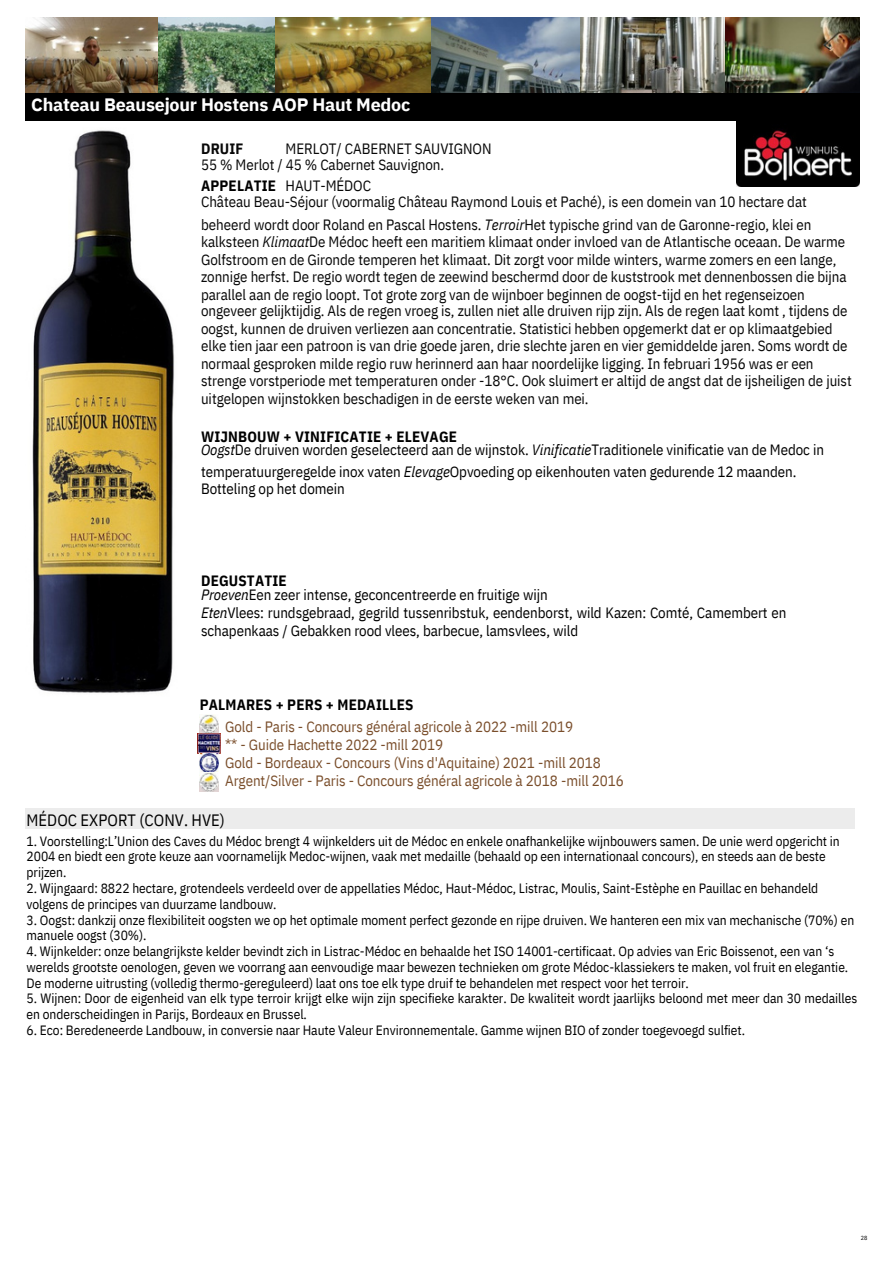
<style>
.page{position:relative;width:894px;height:1264px;background:#fff}
.page>*{position:absolute;margin:0;border:0;box-sizing:border-box;transform-origin:0 0}
.t1{font:700 17.85px "IBM Plex Sans";letter-spacing:-.01em;color:#fff}
.t2{font:16.5px "IBM Plex Sans Cond";color:#000}
.t3{font:15px/18px "IBM Plex Sans Cond";letter-spacing:-.005em;color:#7a4e2b}
.t4{font:700 15px "IBM Plex Sans Cond";letter-spacing:.01em;color:#000}
.t5{font:15px "IBM Plex Sans Cond";letter-spacing:-.005em;color:#080808}
.t6{font:700 15px "IBM Plex Sans Cond";letter-spacing:.01em;color:#080808}
.t7{font:14.85px "IBM Plex Sans Cond";letter-spacing:-.005em;color:#080808}
.t8{font:14.85px/18px "IBM Plex Sans Cond";letter-spacing:-.005em;color:#000}
.t9{font:13.5px/15.8px "IBM Plex Sans Cond";letter-spacing:-.005em;color:#000}
.t10{font:6px "IBM Plex Sans Cond";color:#000}
.s1{font-style:italic}
</style>
<div class="page">
<img style="left:736px;top:120px;width:123px;height:67px">
<img style="left:32px;top:130px;width:142px;height:563px">
<div style="left:26px;top:808px;width:828px;height:20px;background:#ececec"></div>
<img style="left:157px;top:18px;width:118px;height:75px">
<img style="left:724px;top:18px;width:135px;height:75px">
<img style="left:275px;top:18px;width:156px;height:75px">
<img style="left:579px;top:18px;width:145px;height:75px">
<img style="left:431px;top:18px;width:148px;height:75px">
<img style="left:25px;top:18px;width:132px;height:74px">
<div style="left:25px;top:93px;width:834px;height:27px;background:#000"></div>
<img style="left:200px;top:714px;width:19px;height:19px">
<svg style="left:197px;top:734px;width:24px;height:18px"></svg>
<img style="left:198px;top:734px;width:22px;height:19px">
<img style="left:200px;top:753px;width:19px;height:38px">
<p class="t1" style="left:31px;top:93px;width:380px">Chateau Beausejour Hostens AOP Haut Medoc</p>
<p class="t5" style="left:285px;top:138px;width:207px">MERLOT/ CABERNET SAUVIGNON</p>
<p class="t5" style="left:285px;top:175px;width:87px">HAUT-MÉDOC</p>
<p class="t6" style="left:201px;top:138px;width:44px">DRUIF</p>
<p class="t4" style="left:201px;top:175px;width:76px">APPELATIE</p>
<h3 class="t7" style="left:201px;top:155px;width:244px">55 % Merlot / 45 % Cabernet Sauvignon.</h3>
<h4 class="t7" style="left:201px;top:192px;width:607px">Château Beau-Séjour (voormalig Château Raymond Louis et Paché), is een domein van 10 hectare dat</h4>
<p class="t7" style="left:201px;top:214px;width:612px">beheerd wordt door Roland en Pascal Hostens. <span class="s1">Terroir</span>Het typische grind van de Garonne-regio, klei en</p>
<p class="t7" style="left:201px;top:231px;width:645px">kalksteen <span class="s1">Klimaat</span>De Médoc heeft een maritiem klimaat onder invloed van de Atlantische oceaan. De warme</p>
<p class="t7" style="left:201px;top:249px;width:636px">Golfstroom en de Gironde temperen het klimaat. Dit zorgt voor milde winters, warme zomers en een lange,</p>
<p class="t7" style="left:201px;top:266px;width:647px">zonnige herfst. De regio wordt tegen de zeewind beschermd door de kuststrook met dennenbossen die bijna</p>
<p class="t7" style="left:201px;top:284px;width:605px">parallel aan de regio loopt. Tot grote zorg van de wijnboer beginnen de oogst-tijd en het regenseizoen</p>
<p class="t7" style="left:201px;top:301px;width:647px">ongeveer gelijktijdig. Als de regen vroeg is, zullen niet alle druiven rijp zijn. Als de regen laat komt , tijdens de</p>
<p class="t7" style="left:201px;top:319px;width:633px">oogst, kunnen de druiven verliezen aan concentratie. Statistici hebben opgemerkt dat er op klimaatgebied</p>
<p class="t7" style="left:201px;top:336px;width:648px">elke tien jaar een patroon is van drie goede jaren, drie slechte jaren en vier gemiddelde jaren. Soms wordt de</p>
<p class="t7" style="left:201px;top:354px;width:614px">normaal gesproken milde regio ruw herinnerd aan haar noordelijke ligging. In februari 1956 was er een</p>
<p class="t7" style="left:201px;top:371px;width:652px">strenge vorstperiode met temperaturen onder -18°C. Ook sluimert er altijd de angst dat de ijsheiligen de juist</p>
<p class="t7" style="left:201px;top:389px;width:389px">uitgelopen wijnstokken beschadigen in de eerste weken van mei.</p>
<p class="t8" style="left:201px;top:440px;width:624px"><span class="s1">Oogst</span>De druiven worden geselecteerd aan de wijnstok. <span class="s1">Vinificatie</span>Traditionele vinificatie van de Medoc in</p>
<p class="t8" style="left:201px;top:463px;width:596px">temperatuurgeregelde inox vaten <span class="s1">Elevage</span>Opvoeding op eikenhouten vaten gedurende 12 maanden.</p>
<p class="t8" style="left:201px;top:479px;width:145px">Botteling op het domein</p>
<p class="t4" style="left:201px;top:426px;width:257px">WIJNBOUW + VINIFICATIE + ELEVAGE</p>
<p class="t4" style="left:201px;top:571px;width:87px">DEGUSTATIE</p>
<p class="t8" style="left:201px;top:585px;width:348px"><span class="s1">Proeven</span>Een zeer intense, geconcentreerde en fruitige wijn</p>
<p class="t8" style="left:201px;top:603px;width:586px"><span class="s1">Eten</span>Vlees: rundsgebraad, gegrild tussenribstuk, eendenborst, wild Kazen: Comté, Camembert en schapenkaas / Gebakken rood vlees, barbecue, lamsvlees, wild</p>
<h3 class="t4" style="left:200px;top:694px;width:215px">PALMARES + PERS + MEDAILLES</h3>
<p class="t3" style="left:225px;top:717px;width:349px">Gold - Paris - Concours général agricole à 2022 -mill 2019</p>
<h3 class="t3" style="left:225px;top:735px;width:220px">** - Guide Hachette 2022 -mill 2019</h3>
<h3 class="t3" style="left:225px;top:753px;width:400px">Gold - Bordeaux - Concours (Vins d'Aquitaine) 2021 -mill 2018<br>Argent/Silver - Paris - Concours général agricole à 2018 -mill 2016</h3>
<p class="t2" style="left:27px;top:808px;width:200px">MÉDOC EXPORT (CONV. HVE)</p>
<p class="t9" style="left:27px;top:832px;width:814px">1. Voorstelling:L’Union des Caves du Médoc brengt 4 wijnkelders uit de Médoc en enkele onafhankelijke wijnbouwers samen. De unie werd opgericht in<br>2004 en biedt een grote keuze aan voornamelijk Medoc-wijnen, vaak met medaille (behaald op een internationaal concours), en steeds aan de beste prijzen.</p>
<p class="t9" style="left:27px;top:880px;width:793px">2. Wijngaard: 8822 hectare, grotendeels verdeeld over de appellaties Médoc, Haut-Médoc, Listrac, Moulis, Saint-Estèphe en Pauillac en behandeld volgens de principes van duurzame landbouw.</p>
<p class="t9" style="left:27px;top:911px;width:828px">3. Oogst: dankzij onze flexibiliteit oogsten we op het optimale moment perfect gezonde en rijpe druiven. We hanteren een mix van mechanische (70%) en manuele oogst (30%).</p>
<p class="t9" style="left:27px;top:943px;width:823px">4. Wijnkelder: onze belangrijkste kelder bevindt zich in Listrac-Médoc en behaalde het ISO 14001-certificaat. Op advies van Eric Boissenot, een van ‘s werelds grootste oenologen, geven we voorrang aan eenvoudige maar bewezen technieken om grote Médoc-klassiekers te maken, vol fruit en elegantie.<br>De moderne uitrusting (volledig thermo-gereguleerd) laat ons toe elk type druif te behandelen met respect voor het terroir.</p>
<p class="t9" style="left:27px;top:990px;width:832px">5. Wijnen: Door de eigenheid van elk type terroir krijgt elke wijn zijn specifieke karakter. De kwaliteit wordt jaarlijks beloond met meer dan 30 medailles en onderscheidingen in Parijs, Bordeaux en Brussel.</p>
<p class="t9" style="left:27px;top:1021px;width:719px">6. Eco: Beredeneerde Landbouw, in conversie naar Haute Valeur Environnementale. Gamme wijnen BIO of zonder toegevoegd sulfiet.</p>
<p class="t10" style="left:860px;top:1233px;width:8px">28</p>
</div>
